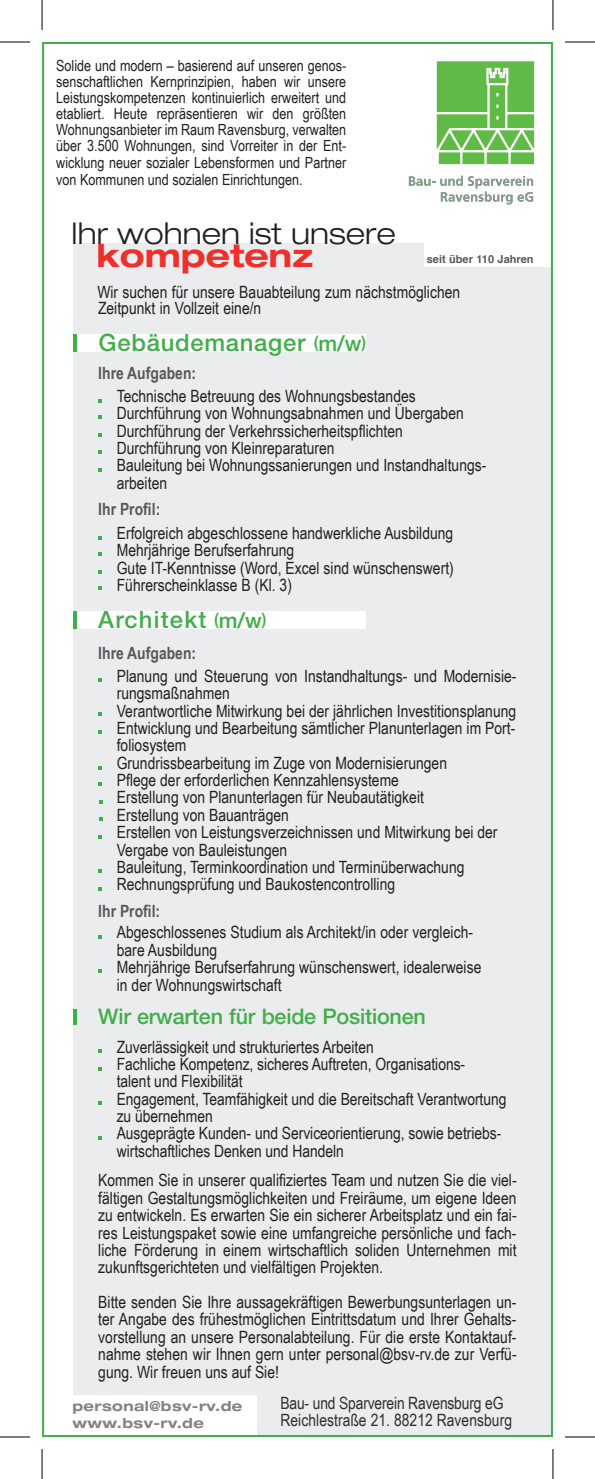
<style>
.page{position:relative;width:595px;height:1479px;background:#fff}
.page>*{position:absolute;margin:0;border:0;box-sizing:border-box;transform-origin:0 0}
.t1{font:700 expanded 32px "Helvetica Neue";color:#ee2f2a}
.t2{font:300 expanded 30px "Helvetica Neue";color:#231f20}
.t3{font:500 23.8px "Helvetica Neue";letter-spacing:.03em;color:#40ae49}
.t4{font:500 23.8px "Helvetica Neue";letter-spacing:.05em;color:#40ae49}
.t5{font:500 21.6px "Helvetica Neue";letter-spacing:-.01em;color:#40ae49}
.t6{font:17px/17.4px "Arial Narrow";color:#231f20}
.t7{font:17px/17.4px "Arial Narrow";letter-spacing:.005em;color:#312f30}
.t8{font:700 17px "Arial Narrow";color:#57585a}
.t9{font:15.4px/16.4px "Arial Narrow";color:#231f20;text-align:justify}
.t10{font:700 expanded 13.8px/17px "Helvetica Neue";letter-spacing:.03em;color:#808285}
.t11{font:700 11px "Helvetica";color:#57585a}
.s1{font-size:17px}
.s2{font-size:21.6px}
</style>
<div class="page">
<div style="left:73px;top:244px;width:479px;height:1193px;background:#ebeced"></div>
<svg style="left:408px;top:176px;width:124px;height:28px"></svg>
<svg style="left:436px;top:61px;width:97px;height:103px;background:#7ac664"></svg>
<div style="left:424px;top:242px;width:128px;height:25px;background:#fff"></div>
<div style="left:66px;top:334px;width:299px;height:17px;background:#fff"></div>
<div style="left:66px;top:611px;width:299px;height:17px;background:#fff"></div>
<hr style="left:73px;top:334px;width:3px;height:17px;background:#40ae49">
<svg style="left:98px;top:399px;width:4px;height:3px"></svg>
<svg style="left:98px;top:415px;width:4px;height:4px"></svg>
<svg style="left:98px;top:678px;width:4px;height:4px"></svg>
<svg style="left:98px;top:730px;width:4px;height:4px"></svg>
<svg style="left:98px;top:712px;width:4px;height:4px"></svg>
<hr style="left:73px;top:611px;width:3px;height:17px;background:#40ae49">
<div style="left:66px;top:1396px;width:190px;height:41px;background:#fff"></div>
<svg style="left:98px;top:433px;width:4px;height:4px"></svg>
<svg style="left:98px;top:450px;width:4px;height:4px"></svg>
<svg style="left:98px;top:468px;width:4px;height:3px"></svg>
<svg style="left:98px;top:536px;width:4px;height:4px"></svg>
<svg style="left:98px;top:552px;width:4px;height:4px"></svg>
<svg style="left:98px;top:570px;width:4px;height:4px"></svg>
<svg style="left:98px;top:586px;width:4px;height:4px"></svg>
<svg style="left:98px;top:766px;width:4px;height:3px"></svg>
<svg style="left:98px;top:782px;width:4px;height:3px"></svg>
<svg style="left:98px;top:835px;width:4px;height:3px"></svg>
<svg style="left:98px;top:887px;width:4px;height:3px"></svg>
<svg style="left:98px;top:869px;width:4px;height:4px"></svg>
<svg style="left:99px;top:800px;width:3px;height:4px"></svg>
<svg style="left:98px;top:935px;width:4px;height:3px"></svg>
<svg style="left:98px;top:969px;width:4px;height:3px"></svg>
<svg style="left:98px;top:1049px;width:4px;height:3px"></svg>
<svg style="left:98px;top:1067px;width:4px;height:3px"></svg>
<svg style="left:98px;top:1101px;width:4px;height:3px"></svg>
<svg style="left:98px;top:1136px;width:4px;height:4px"></svg>
<hr style="left:73px;top:1009px;width:3px;height:15px;background:#40ae49">
<svg style="left:99px;top:817px;width:3px;height:4px"></svg>
<hr style="left:0;top:42px;width:30px;height:1px;background:#000">
<hr style="left:564px;top:42px;width:30px;height:1px;background:#000">
<hr style="left:0;top:1436px;width:30px;height:1px;background:#000">
<hr style="left:564px;top:1436px;width:30px;height:1px;background:#000">
<hr style="left:42px;top:0;width:1px;height:30px;background:#000">
<hr style="left:42px;top:1449px;width:1px;height:30px;background:#000">
<hr style="left:552px;top:0;width:1px;height:30px;background:#000">
<hr style="left:552px;top:1449px;width:1px;height:30px;background:#000">
<p class="t9" style="left:56px;top:57px;width:291px">Solide und modern – basierend auf unseren genos&shy;senschaftlichen Kernprinzipien, haben wir unsere Leistungskompetenzen kontinuierlich erweitert und etabliert. Heute repräsentieren wir den größten Wohnungsanbieter im Raum Ravensburg, verwalten über 3.500 Wohnungen, sind Vorreiter in der Ent&shy;wicklung neuer sozialer Lebensformen und Partner von Kommunen und sozialen Einrichtungen.</p>
<h2 class="t2" style="left:71px;top:215px;width:326px">Ihr wohnen ist unsere</h2>
<h1 class="t1" style="left:97px;top:236px;width:218px">kompetenz</h1>
<p class="t11" style="left:426px;top:250px;width:108px">seit über 110 Jahren</p>
<p class="t6" style="left:97px;top:283px;width:364px;line-height:16.2px">Wir suchen für unsere Bauabteilung zum nächstmöglichen<br>Zeitpunkt in Vollzeit eine/n</p>
<h3 class="t3" style="left:99px;top:328px;width:269px">Gebäudemanager <span class="s1">(</span><span class="s2">m/w</span><span class="s1">)</span></h3>
<p class="t8" style="left:98px;top:360px;width:99px">Ihre Aufgaben:</p>
<p class="t6" style="left:117px;top:387px;width:371px">Technische Betreuung des Wohnungsbestandes Durchführung von Wohnungsabnahmen und Übergaben Durchführung der Verkehrssicherheitspflichten Durchführung von Kleinreparaturen<br>Bauleitung bei Wohnungssanierungen und Instandhaltungs&shy;arbeiten</p>
<p class="t8" style="left:98px;top:496px;width:63px">Ihr Profil:</p>
<p class="t6" style="left:117px;top:524px;width:338px">Erfolgreich abgeschlossene handwerkliche Ausbildung Mehrjährige Berufserfahrung<br>Gute IT-Kenntnisse (Word, Excel sind wünschenswert)<br>Führerscheinklasse B (Kl. 3)</p>
<h3 class="t4" style="left:98px;top:605px;width:170px">Architekt <span class="s1">(</span><span class="s2">m/w</span><span class="s1">)</span></h3>
<p class="t8" style="left:98px;top:640px;width:99px">Ihre Aufgaben:</p>
<p class="t6" style="left:117px;top:666px;width:401px">Planung und Steuerung von Instandhaltungs- und Modernisie&shy;rungsmaßnahmen<br>Verantwortliche Mitwirkung bei der jährlichen Investitionsplanung Entwicklung und Bearbeitung sämtlicher Planunterlagen im Port&shy;foliosystem<br>Grundrissbearbeitung im Zuge von Modernisierungen<br>Pflege der erforderlichen Kennzahlensysteme<br>Erstellung von Planunterlagen für Neubautätigkeit<br>Erstellung von Bauanträgen<br>Erstellen von Leistungsverzeichnissen und Mitwirkung bei der Vergabe von Bauleistungen<br>Bauleitung, Terminkoordination und Terminüberwachung Rechnungsprüfung und Baukostencontrolling</p>
<p class="t8" style="left:98px;top:898px;width:63px">Ihr Profil:</p>
<p class="t6" style="left:117px;top:923px;width:366px">Abgeschlossenes Studium als Architekt/in oder vergleich&shy;bare Ausbildung<br>Mehrjährige Berufserfahrung wünschenswert, idealerweise in der Wohnungswirtschaft</p>
<p class="t5" style="left:98px;top:1004px;width:329px">Wir erwarten für beide Positionen</p>
<p class="t6" style="left:117px;top:1037px;width:391px">Zuverlässigkeit und strukturiertes Arbeiten<br>Fachliche Kompetenz, sicheres Auftreten, Organisations-<br>talent und Flexibilität<br>Engagement, Teamfähigkeit und die Bereitschaft Verantwortung zu übernehmen<br>Ausgeprägte Kunden- und Serviceorientierung, sowie betriebs&shy;wirtschaftliches Denken und Handeln</p>
<p class="t6" style="left:98px;top:1171px;width:419px;text-align:justify">Kommen Sie in unserer qualifiziertes Team und nutzen Sie die viel&shy;fältigen Gestaltungsmöglichkeiten und Freiräume, um eigene Ideen zu entwickeln. Es erwarten Sie ein sicherer Arbeitsplatz und ein fai&shy;res Leistungspaket sowie eine umfangreiche persönliche und fach&shy;liche Förderung in einem wirtschaftlich soliden Unternehmen mit zukunftsgerichteten und vielfältigen Projekten.</p>
<p class="t6" style="left:98px;top:1292px;width:419px;text-align:justify">Bitte senden Sie Ihre aussagekräftigen Bewerbungsunterlagen un&shy;ter Angabe des frühestmöglichen Eintrittsdatum und Ihrer Gehalts&shy;vorstellung an unsere Personalabteilung. Für die erste Kontaktauf&shy;nahme stehen wir Ihnen gern unter personal@bsv-rv.de zur Verfü&shy;gung. Wir freuen uns auf Sie!</p>
<p class="t7" style="left:280px;top:1393px;width:233px">Bau- und Sparverein Ravensburg eG<br>Reichlestraße 21. 88212 Ravensburg</p>
<p class="t10" style="left:72px;top:1397px;width:171px">personal@bsv-rv.de www.bsv-rv.de</p>
</div>
